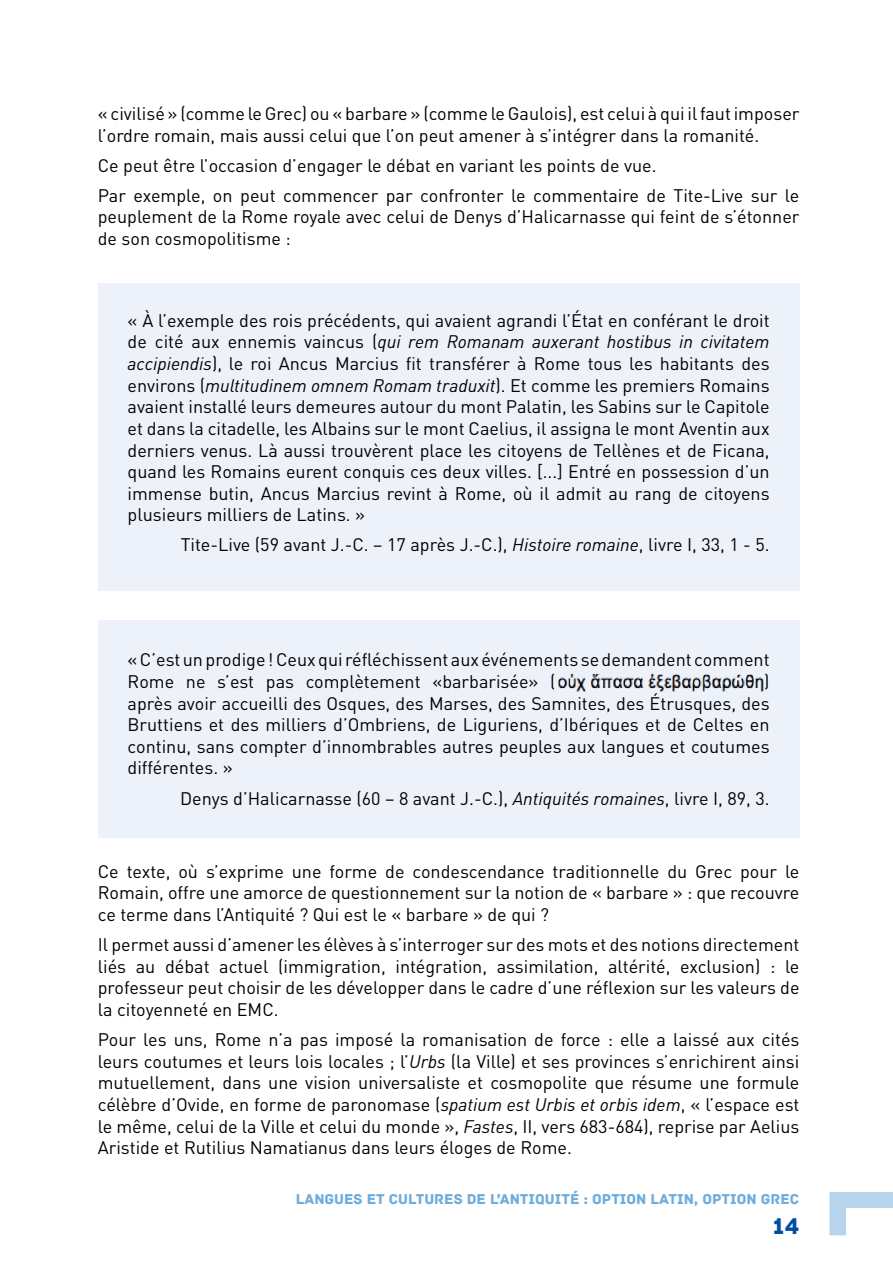
<style>
.page{position:relative;width:893px;height:1263px;background:#fff}
.page>*{position:absolute;margin:0;border:0;box-sizing:border-box;transform-origin:0 0}
.t1{font:24px "Archive";color:#034ea2}
.t2{font:18px/21.6px "DIN Pro";color:#000;text-align:justify}
.t3{font:15px "Archive";color:#6eacdb}
.s1{font-style:italic}
</style>
<div class="page">
<svg style="left:829px;top:1192px;width:64px;height:44px"></svg>
<div style="left:98px;top:620px;width:701px;height:218px;background:#edf2fa"></div>
<div style="left:98px;top:283px;width:701px;height:308px;background:#edf2fa"></div>
<img style="left:558px;top:673px;width:206px;height:19px">
<p class="t2" style="left:98px;top:102px;width:703px">« civilisé » (comme le Grec) ou « barbare » (comme le Gaulois), est celui à qui il faut imposer l’ordre romain, mais aussi celui que l’on peut amener à s’intégrer dans la romanité.</p>
<p class="t2" style="left:98px;top:150px;width:703px;line-height:30.2px">Ce peut être l’occasion d’engager le débat en variant les points de vue.<br>Par exemple, on peut commencer par confronter le commentaire de Tite-Live sur le</p>
<p class="t2" style="left:98px;top:206px;width:703px">peuplement de la Rome royale avec celui de Denys d’Halicarnasse qui feint de s’étonner de son cosmopolitisme :</p>
<p class="t2" style="left:128px;top:309px;width:644px">« À l’exemple des rois précédents, qui avaient agrandi l’État en conférant le droit de cité aux ennemis vaincus (<span class="s1">qui rem Romanam auxerant hostibus in civitatem accipiendis</span>), le roi Ancus Marcius fit transférer à Rome tous les habitants des environs (<span class="s1">multitudinem omnem Romam traduxit</span>). Et comme les premiers Romains avaient installé leurs demeures autour du mont Palatin, les Sabins sur le Capitole et dans la citadelle, les Albains sur le mont Caelius, il assigna le mont Aventin aux derniers venus. Là aussi trouvèrent place les citoyens de Tellènes et de Ficana, quand les Romains eurent conquis ces deux villes. [...] Entré en possession d’un immense butin, Ancus Marcius revint à Rome, où il admit au rang de citoyens plusieurs milliers de Latins. »</p>
<p class="t2" style="left:181px;top:534px;width:590px">Tite-Live (59 avant J.-C. – 17 après J.-C.), <span class="s1">Histoire romaine</span>, livre I, 33, 1 - 5.</p>
<p class="t2" style="left:128px;top:649px;width:644px">« C’est un prodige ! Ceux qui réfléchissent aux événements se demandent comment<br>Rome ne s’est pas complètement «barbarisée» (</p>
<p class="t2" style="left:128px;top:670px;width:644px;text-indent:637px">) après avoir accueilli des Osques, des Marses, des Samnites, des Étrusques, des Bruttiens et des milliers d’Ombriens, de Liguriens, d’Ibériques et de Celtes en continu, sans compter d’innombrables autres peuples aux langues et coutumes différentes. »</p>
<p class="t2" style="left:180px;top:787px;width:591px">Denys d’Halicarnasse (60 – 8 avant J.-C.), <span class="s1">Antiquités romaines</span>, livre I, 89, 3.</p>
<p class="t2" style="left:98px;top:860px;width:703px">Ce texte, où s’exprime une forme de condescendance traditionnelle du Grec pour le Romain, offre une amorce de questionnement sur la notion de « barbare » : que recouvre ce terme dans l’Antiquité ? Qui est le « barbare » de qui ?</p>
<p class="t2" style="left:98px;top:933px;width:703px">Il permet aussi d’amener les élèves à s’interroger sur des mots et des notions directement liés au débat actuel (immigration, intégration, assimilation, altérité, exclusion) : le professeur peut choisir de les développer dans le cadre d’une réflexion sur les valeurs de la citoyenneté en EMC.</p>
<p class="t2" style="left:98px;top:1028px;width:703px">Pour les uns, Rome n’a pas imposé la romanisation de force : elle a laissé aux cités leurs coutumes et leurs lois locales ; l’<span class="s1">Urbs</span> (la Ville) et ses provinces s’enrichirent ainsi mutuellement, dans une vision universaliste et cosmopolite que résume une formule célèbre d’Ovide, en forme de paronomase (<span class="s1">spatium est Urbis et orbis idem</span>, « l’espace est le même, celui de la Ville et celui du monde », <span class="s1">Fastes</span>, II, vers 683-684), reprise par Aelius Aristide et Rutilius Namatianus dans leurs éloges de Rome.</p>
<p class="t3" style="left:296px;top:1190px;width:505px">LANGUES ET CULTURES DE L’ANTIQUITÉ : OPTION LATIN, OPTION GREC</p>
<h1 class="t1" style="left:773px;top:1212px;width:28px">14</h1>
</div>
